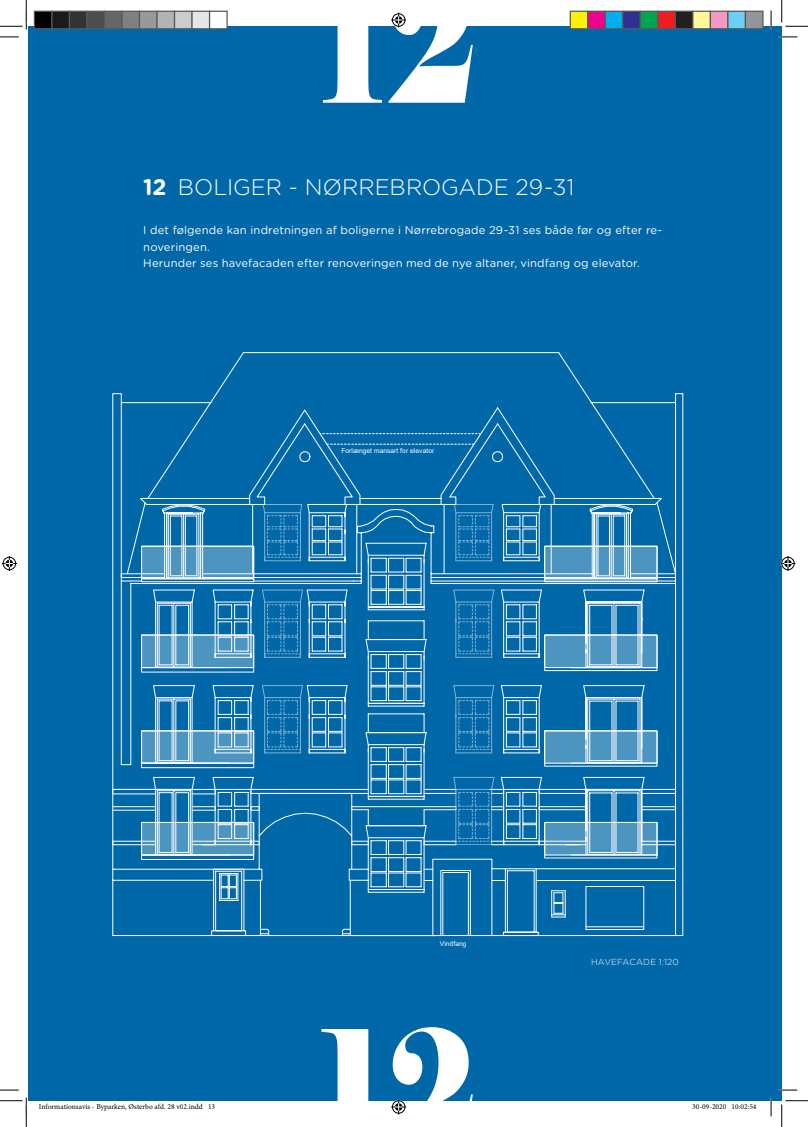
<style>
.page{position:relative;width:808px;height:1127px;background:#fff}
.page>*{position:absolute;margin:0;border:0;box-sizing:border-box;transform-origin:0 0}
.t1{font:169px "Elephant";color:#fff;scale:.74 1}
.t2{font:300 22.5px "Gotham Rounded";color:#fff}
.t3{font:11.25px/16.2px "Gotham Rounded";letter-spacing:.01em;color:#fff}
.t4{font:300 8.75px "Gotham Rounded";letter-spacing:.02em;color:#fff}
.t5{font:7.5px "Minion Pro";color:#000}
.t6{font:6.62px "Arial";letter-spacing:.005em;color:#fff}
.s1{font-weight:700}
</style>
<div class="page">
<div style="left:28px;top:26px;width:753px;height:1074px;background:#0068a8"></div>
<svg style="left:112px;top:352px;width:571px;height:583px"></svg>
<hr style="left:536px;top:880px;width:139px;height:1px;background:#fff">
<hr style="left:536px;top:868px;width:139px;height:1px;background:#fff">
<svg style="left:141px;top:443px;width:516px;height:492px"></svg>
<svg style="left:155px;top:433px;width:325px;height:70px"></svg>
<svg style="left:141px;top:845px;width:516px;height:10px"></svg>
<hr style="left:100px;top:324px;width:597px;height:1px;background:#fff">
<hr style="left:100px;top:324px;width:1px;height:645px;background:#fff">
<svg style="left:112px;top:503px;width:564px;height:342px"></svg>
<svg style="left:0;top:36px;width:19px;height:2px"></svg>
<svg style="left:778px;top:36px;width:19px;height:2px"></svg>
<svg style="left:0;top:1089px;width:19px;height:1px"></svg>
<svg style="left:778px;top:1088px;width:19px;height:2px"></svg>
<svg style="left:770px;top:11px;width:1px;height:18px"></svg>
<svg style="left:770px;top:1097px;width:1px;height:18px"></svg>
<svg style="left:0;top:0;width:27px;height:29px"></svg>
<svg style="left:0;top:1097px;width:27px;height:29px"></svg>
<svg style="left:781px;top:0;width:26px;height:27px"></svg>
<svg style="left:781px;top:1100px;width:27px;height:26px"></svg>
<svg style="left:391px;top:13px;width:15px;height:15px"></svg>
<svg style="left:391px;top:1099px;width:15px;height:15px"></svg>
<svg style="left:2px;top:556px;width:15px;height:15px"></svg>
<svg style="left:780px;top:556px;width:15px;height:15px"></svg>
<div style="left:34px;top:11px;width:18px;height:18px;background:#000"></div>
<div style="left:34px;top:11px;width:18px;height:18px;border:1px solid #595959"></div>
<div style="left:52px;top:11px;width:17px;height:18px;background:#1a1a1a"></div>
<div style="left:51px;top:11px;width:19px;height:18px;border:1px solid #595959"></div>
<div style="left:69px;top:11px;width:18px;height:18px;background:#333"></div>
<div style="left:69px;top:11px;width:19px;height:18px;border:1px solid #595959"></div>
<div style="left:87px;top:11px;width:17px;height:18px;background:#4d4d4d"></div>
<div style="left:86px;top:11px;width:19px;height:18px;border:1px solid #595959"></div>
<div style="left:104px;top:11px;width:18px;height:18px;background:#666"></div>
<div style="left:104px;top:11px;width:18px;height:18px;border:1px solid #595959"></div>
<div style="left:122px;top:11px;width:17px;height:18px;background:#808080"></div>
<div style="left:121px;top:11px;width:19px;height:18px;border:1px solid #595959"></div>
<div style="left:139px;top:11px;width:18px;height:18px;background:#999"></div>
<div style="left:139px;top:11px;width:19px;height:18px;border:1px solid #595959"></div>
<div style="left:157px;top:11px;width:17px;height:18px;background:#b3b3b3"></div>
<div style="left:156px;top:11px;width:19px;height:18px;border:1px solid #595959"></div>
<div style="left:174px;top:11px;width:18px;height:18px;background:#ccc"></div>
<div style="left:174px;top:11px;width:18px;height:18px;border:1px solid #595959"></div>
<div style="left:192px;top:11px;width:17px;height:18px;background:#e6e6e6"></div>
<div style="left:191px;top:11px;width:19px;height:18px;border:1px solid #595959"></div>
<div style="left:209px;top:11px;width:18px;height:18px;background:#fff"></div>
<div style="left:209px;top:11px;width:19px;height:18px;border:1px solid #595959"></div>
<div style="left:570px;top:11px;width:17px;height:18px;background:#fff101"></div>
<div style="left:569px;top:11px;width:19px;height:18px;border:1px solid #595959"></div>
<div style="left:587px;top:11px;width:18px;height:18px;background:#ed028c"></div>
<div style="left:587px;top:11px;width:18px;height:18px;border:1px solid #595959"></div>
<div style="left:605px;top:11px;width:17px;height:18px;background:#00aeef"></div>
<div style="left:604px;top:11px;width:19px;height:18px;border:1px solid #595959"></div>
<div style="left:622px;top:11px;width:18px;height:18px;background:#2e3092"></div>
<div style="left:622px;top:11px;width:18px;height:18px;border:1px solid #595959"></div>
<div style="left:640px;top:11px;width:17px;height:18px;background:#00a54f"></div>
<div style="left:639px;top:11px;width:19px;height:18px;border:1px solid #595959"></div>
<div style="left:657px;top:11px;width:18px;height:18px;background:#ee1d23"></div>
<div style="left:657px;top:11px;width:18px;height:18px;border:1px solid #595959"></div>
<div style="left:675px;top:11px;width:17px;height:18px;background:#231f20"></div>
<div style="left:674px;top:11px;width:19px;height:18px;border:1px solid #595959"></div>
<div style="left:692px;top:11px;width:18px;height:18px;background:#fff79a"></div>
<div style="left:692px;top:11px;width:18px;height:18px;border:1px solid #595959"></div>
<div style="left:710px;top:11px;width:17px;height:18px;background:#f499c2"></div>
<div style="left:709px;top:11px;width:19px;height:18px;border:1px solid #595959"></div>
<div style="left:727px;top:11px;width:18px;height:18px;background:#6bcff6"></div>
<div style="left:727px;top:11px;width:18px;height:18px;border:1px solid #595959"></div>
<div style="left:745px;top:11px;width:17px;height:18px;background:#939598"></div>
<div style="left:744px;top:11px;width:19px;height:18px;border:1px solid #595959"></div>
<p class="t1" style="left:319px;top:-63px;width:216px">12</p>
<p class="t2" style="left:143px;top:172px;width:432px"><span class="s1">12</span> BOLIGER - NØRREBROGADE 29-31</p>
<p class="t3" style="left:143px;top:222px;width:520px">I det følgende kan indretningen af boligerne i Nørrebrogade 29-31 ses både før og efter re&shy;noveringen.</p>
<p class="t3" style="left:143px;top:254px;width:498px">Herunder ses havefacaden efter renoveringen med de nye altaner, vindfang og elevator.</p>
<p class="t6" style="left:341px;top:446px;width:94px">Forlænget mansart for elevator</p>
<p class="t5" style="left:39px;top:1101px;width:178px">Informationsavis - Byparken, Østerbo afd. 28 v02.indd 13</p>
<p class="t6" style="left:439px;top:938px;width:28px">Vindfang</p>
<p class="t1" style="left:319px;top:985px;width:216px">12</p>
<p class="t4" style="left:591px;top:955px;width:89px">HAVEFACADE 1:120</p>
<p class="t5" style="left:692px;top:1101px;width:66px">30-09-2020 10:02:54</p>
</div>
